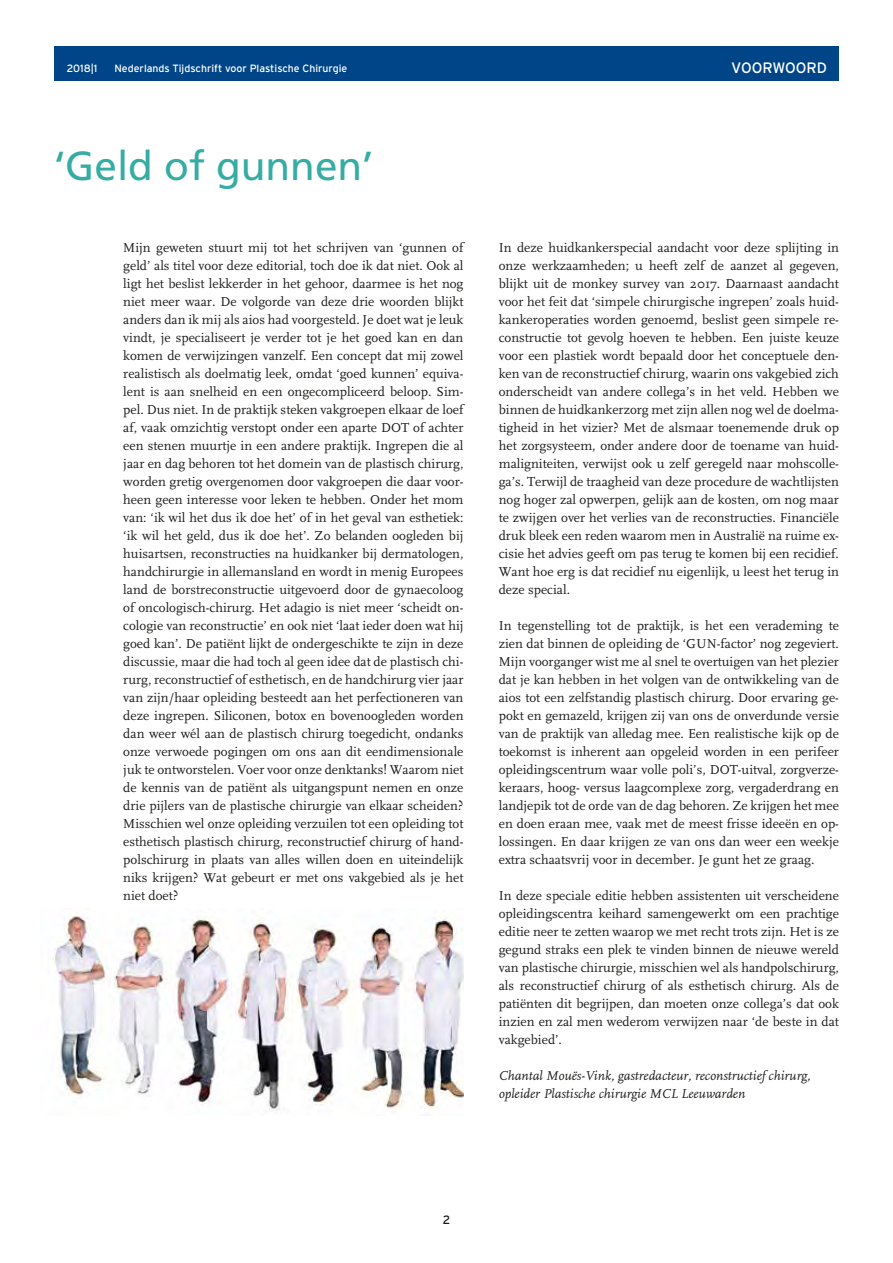
<style>
.page{position:relative;width:893px;height:1263px;background:#fff}
.page>*{position:absolute;margin:0;border:0;box-sizing:border-box;transform-origin:0 0}
.t1{font:40.5px "Frutiger";color:#35aca4}
.t2{font:15px "Interstate";color:#fff}
.t3{font:13.5px/18px "FF Scala";color:#1d1d1b;text-align:justify}
.t4{font:italic 13.5px/18px "FF Scala";color:#1d1d1b}
.t5{font:12px "Interstate";color:#1d1d1b}
.t6{font:10.5px "Interstate";color:#fff}
</style>
<div class="page">
<div style="left:54px;top:47px;width:785px;height:34px;background:#004587"></div>
<img style="left:53px;top:915px;width:410px;height:195px">
<p class="t6" style="left:67px;top:62px;width:32px">2018|1</p>
<p class="t6" style="left:114px;top:62px;width:234px">Nederlands Tijdschrift voor Plastische Chirurgie</p>
<h1 class="t1" style="left:54px;top:142px;width:321px">‘Geld of gunnen’</h1>
<p class="t2" style="left:731px;top:59px;width:97px">VOORWOORD</p>
<p class="t3" style="left:123px;top:239px;width:342px">Mijn geweten stuurt mij tot het schrijven van ‘gunnen of geld’ als titel voor deze editorial, toch doe ik dat niet. Ook al ligt het beslist lekkerder in het gehoor, daarmee is het nog niet meer waar. De volgorde van deze drie woorden blijkt anders dan ik mij als aios had voorgesteld. Je doet wat je leuk vindt, je specialiseert je verder tot je het goed kan en dan komen de verwijzingen vanzelf. Een concept dat mij zowel realistisch als doelmatig leek, omdat ‘goed kunnen’ equiva&shy;lent is aan snelheid en een ongecompliceerd beloop. Sim&shy;pel. Dus niet. In de praktijk steken vakgroepen elkaar de loef af, vaak omzichtig verstopt onder een aparte DOT of achter een stenen muurtje in een andere praktijk. Ingrepen die al jaar en dag behoren tot het domein van de plastisch chirurg, worden gretig overgenomen door vakgroepen die daar voor&shy;heen geen interesse voor leken te hebben. Onder het mom van: ‘ik wil het dus ik doe het’ of in het geval van esthetiek: ‘ik wil het geld, dus ik doe het’. Zo belanden oogleden bij huisartsen, reconstructies na huidkanker bij dermatologen, handchirurgie in allemansland en wordt in menig Europees land de borstreconstructie uitgevoerd door de gynaecoloog of oncologisch-chirurg. Het adagio is niet meer ‘scheidt on&shy;cologie van reconstructie’ en ook niet ‘laat ieder doen wat hij goed kan’. De patiënt lijkt de ondergeschikte te zijn in deze discussie, maar die had toch al geen idee dat de plastisch chi&shy;rurg, reconstructief of esthetisch, en de handchirurg vier jaar van zijn/haar opleiding besteedt aan het perfectioneren van deze ingrepen. Siliconen, botox en bovenoogleden worden dan weer wél aan de plastisch chirurg toegedicht, ondanks onze verwoede pogingen om ons aan dit eendimensionale juk te ontworstelen. Voer voor onze denktanks! Waarom niet de kennis van de patiënt als uitgangspunt nemen en onze drie pijlers van de plastische chirurgie van elkaar scheiden?<br>Misschien wel onze opleiding verzuilen tot een opleiding tot esthetisch plastisch chirurg, reconstructief chirurg of hand&shy;polschirurg in plaats van alles willen doen en uiteindelijk niks krijgen? Wat gebeurt er met ons vakgebied als je het niet doet?</p>
<p class="t3" style="left:499px;top:239px;width:342px">In deze huidkankerspecial aandacht voor deze splijting in onze werkzaamheden; u heeft zelf de aanzet al gegeven, blijkt uit de monkey survey van 2017. Daarnaast aandacht voor het feit dat ‘simpele chirurgische ingrepen’ zoals huid&shy;kankeroperaties worden genoemd, beslist geen simpele re&shy;constructie tot gevolg hoeven te hebben. Een juiste keuze voor een plastiek wordt bepaald door het conceptuele den&shy;ken van de reconstructief chirurg, waarin ons vakgebied zich onderscheidt van andere collega’s in het veld. Hebben we binnen de huidkankerzorg met zijn allen nog wel de doelma&shy;tigheid in het vizier? Met de alsmaar toenemende druk op het zorgsysteem, onder andere door de toename van huid&shy;maligniteiten, verwijst ook u zelf geregeld naar mohscolle&shy;ga’s. Terwijl de traagheid van deze procedure de wachtlijsten nog hoger zal opwerpen, gelijk aan de kosten, om nog maar te zwijgen over het verlies van de reconstructies. Financiële druk bleek een reden waarom men in Australië na ruime ex&shy;cisie het advies geeft om pas terug te komen bij een recidief.<br>Want hoe erg is dat recidief nu eigenlijk, u leest het terug in deze special.</p>
<p class="t3" style="left:499px;top:617px;width:342px">In tegenstelling tot de praktijk, is het een verademing te zien dat binnen de opleiding de ‘GUN-factor’ nog zegeviert.<br>Mijn voorganger wist me al snel te overtuigen van het plezier dat je kan hebben in het volgen van de ontwikkeling van de aios tot een zelfstandig plastisch chirurg. Door ervaring ge&shy;pokt en gemazeld, krijgen zij van ons de onverdunde versie van de praktijk van alledag mee. Een realistische kijk op de toekomst is inherent aan opgeleid worden in een perifeer opleidingscentrum waar volle poli’s, DOT-uitval, zorgverze&shy;keraars, hoog- versus laagcomplexe zorg, vergaderdrang en landjepik tot de orde van de dag behoren. Ze krijgen het mee en doen eraan mee, vaak met de meest frisse ideeën en op&shy;lossingen. En daar krijgen ze van ons dan weer een weekje extra schaatsvrij voor in december. Je gunt het ze graag.</p>
<p class="t3" style="left:499px;top:887px;width:342px">In deze speciale editie hebben assistenten uit verscheidene opleidingscentra keihard samengewerkt om een prachtige editie neer te zetten waarop we met recht trots zijn. Het is ze gegund straks een plek te vinden binnen de nieuwe wereld van plastische chirurgie, misschien wel als handpolschirurg, als reconstructief chirurg of als esthetisch chirurg. Als de patiënten dit begrijpen, dan moeten onze collega’s dat ook inzien en zal men wederom verwijzen naar ‘de beste in dat vakgebied’.</p>
<p class="t4" style="left:499px;top:1067px;width:313px">Chantal Mouës-Vink, gastredacteur, reconstructief chirurg, opleider Plastische chirurgie MCL Leeuwarden</p>
<p class="t5" style="left:443px;top:1213px;width:9px">2</p>
</div>
